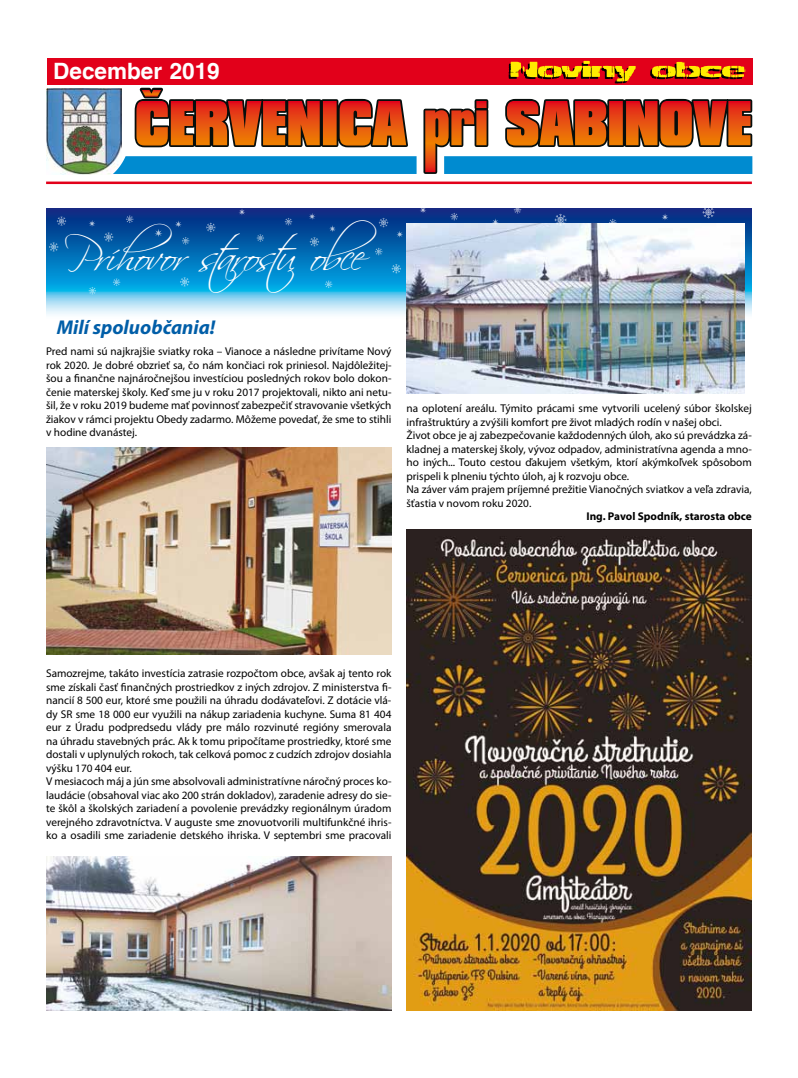
<style>
.page{position:relative;width:798px;height:1078px;background:#fff}
.page>*{position:absolute;margin:0;border:0;box-sizing:border-box;transform-origin:0 0}
.t1{font:41.25px "Scriptina";letter-spacing:-.055em;color:#fff}
.t2{font:700 22.5px "Switzerland";color:#fff}
.t3{font:italic 700 20px "Myriad Pro";color:#005ea8}
.t4{font:11.25px/13.5px "Myriad Pro";color:#000}
.t5{font:700 11.25px "Myriad Pro";color:#000}
</style>
<div class="page">
<hr style="left:46px;top:181px;width:705px;height:3px;background:#e2001a">
<img style="left:46px;top:88px;width:75px;height:86px">
<div style="left:47px;top:58px;width:705px;height:26px;background:#e2001a"></div>
<svg style="left:132px;top:84px;width:620px;height:72px"></svg>
<svg style="left:113px;top:156px;width:639px;height:18px;background:#0e8dcd"></svg>
<svg style="left:136px;top:61px;width:614px;height:84px"></svg>
<svg style="left:46px;top:209px;width:705px;height:110px;background:#2d80be"></svg>
<img style="left:406px;top:529px;width:345px;height:481px">
<img style="left:46px;top:447px;width:345px;height:207px">
<img style="left:406px;top:223px;width:337px;height:170px">
<img style="left:46px;top:856px;width:345px;height:154px">
<svg style="left:57px;top:216px;width:9px;height:10px"></svg>
<svg style="left:180px;top:277px;width:9px;height:9px"></svg>
<svg style="left:391px;top:264px;width:10px;height:9px"></svg>
<svg style="left:378px;top:218px;width:10px;height:9px"></svg>
<svg style="left:49px;top:242px;width:9px;height:10px"></svg>
<svg style="left:104px;top:232px;width:9px;height:10px"></svg>
<svg style="left:206px;top:223px;width:9px;height:9px"></svg>
<svg style="left:309px;top:237px;width:10px;height:9px"></svg>
<svg style="left:126px;top:215px;width:7px;height:8px"></svg>
<svg style="left:182px;top:237px;width:7px;height:7px"></svg>
<svg style="left:256px;top:234px;width:8px;height:8px"></svg>
<svg style="left:325px;top:280px;width:7px;height:8px"></svg>
<svg style="left:375px;top:248px;width:7px;height:7px"></svg>
<svg style="left:450px;top:213px;width:8px;height:7px"></svg>
<svg style="left:608px;top:219px;width:8px;height:7px"></svg>
<svg style="left:513px;top:208px;width:8px;height:5px"></svg>
<svg style="left:554px;top:214px;width:12px;height:12px"></svg>
<svg style="left:702px;top:208px;width:12px;height:10px"></svg>
<svg style="left:284px;top:218px;width:8px;height:7px"></svg>
<svg style="left:113px;top:278px;width:7px;height:8px"></svg>
<svg style="left:88px;top:287px;width:8px;height:7px"></svg>
<svg style="left:154px;top:229px;width:8px;height:8px"></svg>
<svg style="left:175px;top:220px;width:7px;height:7px"></svg>
<svg style="left:88px;top:220px;width:7px;height:7px"></svg>
<svg style="left:238px;top:208px;width:7px;height:7px"></svg>
<svg style="left:329px;top:225px;width:7px;height:7px"></svg>
<svg style="left:308px;top:213px;width:7px;height:7px"></svg>
<svg style="left:396px;top:230px;width:7px;height:8px"></svg>
<svg style="left:419px;top:208px;width:7px;height:5px"></svg>
<svg style="left:491px;top:218px;width:7px;height:7px"></svg>
<svg style="left:661px;top:213px;width:7px;height:7px"></svg>
<h2 class="t2" style="left:53px;top:58px;width:168px">December 2019</h2>
<h1 class="t1" style="left:64px;top:232px;width:314px">Príhovor starostu obce</h1>
<h3 class="t3" style="left:57px;top:314px;width:160px">Milí spoluobčania!</h3>
<p class="t4" style="left:46px;top:344px;width:347px;text-align:justify">Pred nami sú najkrajšie sviatky roka – Vianoce a následne privítame Nový rok 2020. Je dobré obzrieť sa, čo nám končiaci rok priniesol. Najdôležitej&shy;šou a finančne najnáročnejšou investíciou posledných rokov bolo dokon&shy;čenie materskej školy. Keď sme ju v roku 2017 projektovali, nikto ani netu&shy;šil, že v roku 2019 budeme mať povinnosť zabezpečiť stravovanie všetkých žiakov v rámci projektu Obedy zadarmo. Môžeme povedať, že sme to stihli v hodine dvanástej.</p>
<p class="t4" style="left:406px;top:401px;width:347px">na oplotení areálu. Týmito prácami sme vytvorili ucelený súbor školskej infraštruktúry a zvýšili komfort pre život mladých rodín v našej obci.<br>Život obce je aj zabezpečovanie každodenných úloh, ako sú prevádzka zá&shy;kladnej a materskej školy, vývoz odpadov, administratívna agenda a mno&shy;ho iných... Touto cestou ďakujem všetkým, ktorí akýmkoľvek spôsobom prispeli k plneniu týchto úloh, aj k rozvoju obce.<br>Na záver vám prajem príjemné prežitie Vianočných sviatkov a veľa zdravia, šťastia v novom roku 2020.</p>
<p class="t5" style="left:586px;top:509px;width:167px">Ing. Pavol Spodník, starosta obce</p>
<p class="t4" style="left:46px;top:666px;width:347px">Samozrejme, takáto investícia zatrasie rozpočtom obce, avšak aj tento rok sme získali časť finančných prostriedkov z iných zdrojov. Z ministerstva fi&shy;nancií 8 500 eur, ktoré sme použili na úhradu dodávateľovi. Z dotácie vlá&shy;dy SR sme 18 000 eur využili na nákup zariadenia kuchyne. Suma 81 404 eur z Úradu podpredsedu vlády pre málo rozvinuté regióny smerovala na úhradu stavebných prác. Ak k tomu pripočítame prostriedky, ktoré sme dostali v uplynulých rokoch, tak celková pomoc z cudzích zdrojov dosiahla výšku 170 404 eur.<br>V mesiacoch máj a jún sme absolvovali administratívne náročný proces ko&shy;laudácie (obsahoval viac ako 200 strán dokladov), zaradenie adresy do sie&shy;te škôl a školských zariadení a povolenie prevádzky regionálnym úradom verejného zdravotníctva. V auguste sme znovuotvorili multifunkčné ihris&shy;ko a osadili sme zariadenie detského ihriska. V septembri sme pracovali</p>
</div>
